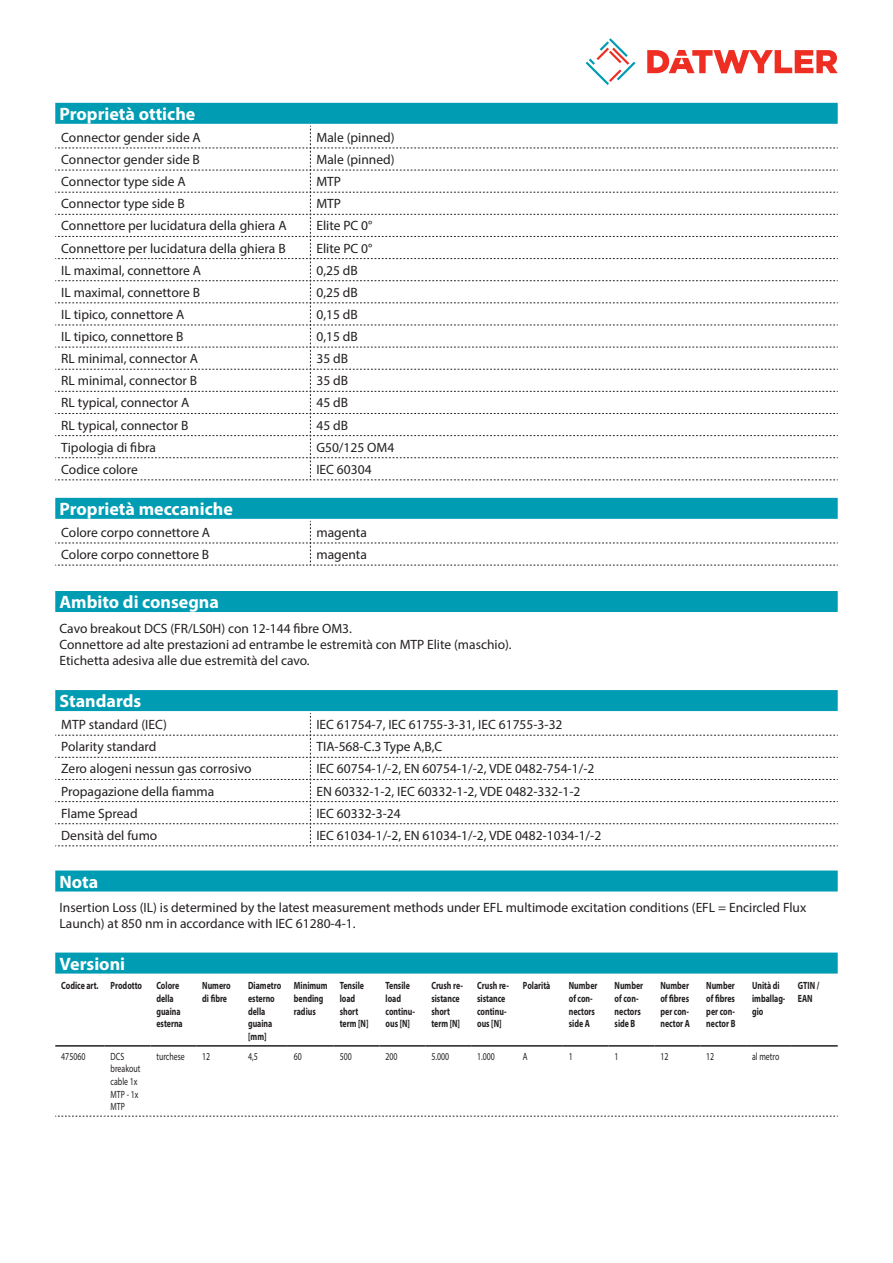
<style>
.page{position:relative;width:893px;height:1263px;background:#fff}
.page>*{position:absolute;margin:0;border:0;box-sizing:border-box;transform-origin:0 0}
.Standard_Head_Proper{font:700 18px "Myriad Pro";color:#fff}
.myriad_light_propert{font:13.5px "Myriad Pro";color:#231f20}
.Standard_text{font:13.5px/16.2px "Myriad Pro";color:#231f20}
.myriadbold{font:700 10.5px/12.6px "Myriad Pro";color:#231f20;scale:.75 1}
.myriadlight{font:10.5px/12.6px "Myriad Pro";color:#231f20;scale:.75 1}
</style>
<div class="page">
<svg style="left:586px;top:38px;width:49px;height:47px"></svg>
<svg style="left:647px;top:50px;width:191px;height:23px"></svg>
<div style="left:55px;top:690px;width:783px;height:21px;background:#009cb3"></div>
<svg style="left:55px;top:713px;width:783px;height:133px"></svg>
<div style="left:55px;top:870px;width:783px;height:21px;background:#009cb3"></div>
<div style="left:55px;top:952px;width:783px;height:21px;background:#009cb3"></div>
<hr style="left:55px;top:1045px;width:50px;height:1px;background:#231f20">
<hr style="left:105px;top:1045px;width:45px;height:1px;background:#231f20">
<hr style="left:150px;top:1045px;width:46px;height:1px;background:#231f20">
<hr style="left:196px;top:1045px;width:46px;height:1px;background:#231f20">
<hr style="left:242px;top:1045px;width:46px;height:1px;background:#231f20">
<hr style="left:288px;top:1045px;width:46px;height:1px;background:#231f20">
<hr style="left:334px;top:1045px;width:46px;height:1px;background:#231f20">
<hr style="left:380px;top:1045px;width:45px;height:1px;background:#231f20">
<hr style="left:425px;top:1045px;width:46px;height:1px;background:#231f20">
<hr style="left:471px;top:1045px;width:46px;height:1px;background:#231f20">
<hr style="left:517px;top:1045px;width:46px;height:1px;background:#231f20">
<hr style="left:563px;top:1045px;width:46px;height:1px;background:#231f20">
<hr style="left:609px;top:1045px;width:45px;height:1px;background:#231f20">
<hr style="left:654px;top:1045px;width:46px;height:1px;background:#231f20">
<hr style="left:700px;top:1045px;width:46px;height:1px;background:#231f20">
<hr style="left:746px;top:1045px;width:46px;height:1px;background:#231f20">
<hr style="left:792px;top:1045px;width:46px;height:1px;background:#231f20">
<svg style="left:55px;top:1116px;width:783px;height:1px"></svg>
<div style="left:55px;top:591px;width:783px;height:21px;background:#009cb3"></div>
<div style="left:55px;top:103px;width:783px;height:21px;background:#009cb3"></div>
<svg style="left:55px;top:126px;width:783px;height:355px"></svg>
<div style="left:55px;top:498px;width:783px;height:21px;background:#009cb3"></div>
<svg style="left:55px;top:521px;width:783px;height:45px"></svg>
<p class="Standard_Head_Proper" style="left:60px;top:102px;width:137px">Proprietà ottiche</p>
<p class="myriad_light_propert" style="left:61px;top:129px;width:141px">Connector gender side A</p>
<p class="myriad_light_propert" style="left:316px;top:129px;width:80px">Male (pinned)</p>
<p class="myriad_light_propert" style="left:61px;top:151px;width:140px">Connector gender side B</p>
<p class="myriad_light_propert" style="left:316px;top:151px;width:80px">Male (pinned)</p>
<p class="myriad_light_propert" style="left:61px;top:173px;width:126px">Connector type side A</p>
<p class="myriad_light_propert" style="left:316px;top:173px;width:26px">MTP</p>
<p class="myriad_light_propert" style="left:61px;top:195px;width:125px">Connector type side B</p>
<p class="myriad_light_propert" style="left:316px;top:195px;width:26px">MTP</p>
<p class="myriad_light_propert" style="left:61px;top:218px;width:227px">Connettore per lucidatura della ghiera A</p>
<p class="myriad_light_propert" style="left:316px;top:218px;width:58px">Elite PC 0°</p>
<p class="myriad_light_propert" style="left:61px;top:240px;width:226px">Connettore per lucidatura della ghiera B</p>
<p class="myriad_light_propert" style="left:316px;top:240px;width:58px">Elite PC 0°</p>
<p class="myriad_light_propert" style="left:61px;top:262px;width:141px">IL maximal, connettore A</p>
<p class="myriad_light_propert" style="left:316px;top:262px;width:43px">0,25 dB</p>
<p class="myriad_light_propert" style="left:61px;top:284px;width:140px">IL maximal, connettore B</p>
<p class="myriad_light_propert" style="left:316px;top:284px;width:43px">0,25 dB</p>
<p class="myriad_light_propert" style="left:61px;top:306px;width:125px">IL tipico, connettore A</p>
<p class="myriad_light_propert" style="left:316px;top:306px;width:43px">0,15 dB</p>
<p class="myriad_light_propert" style="left:61px;top:328px;width:124px">IL tipico, connettore B</p>
<p class="myriad_light_propert" style="left:316px;top:328px;width:43px">0,15 dB</p>
<p class="myriad_light_propert" style="left:61px;top:350px;width:138px">RL minimal, connector A</p>
<p class="myriad_light_propert" style="left:316px;top:350px;width:33px">35 dB</p>
<p class="myriad_light_propert" style="left:61px;top:372px;width:137px">RL minimal, connector B</p>
<p class="myriad_light_propert" style="left:316px;top:372px;width:33px">35 dB</p>
<p class="myriad_light_propert" style="left:61px;top:395px;width:130px">RL typical, connector A</p>
<p class="myriad_light_propert" style="left:316px;top:395px;width:33px">45 dB</p>
<p class="myriad_light_propert" style="left:61px;top:417px;width:129px">RL typical, connector B</p>
<p class="myriad_light_propert" style="left:316px;top:417px;width:33px">45 dB</p>
<p class="myriad_light_propert" style="left:61px;top:439px;width:96px">Tipologia di fibra</p>
<p class="myriad_light_propert" style="left:316px;top:439px;width:79px">G50/125 OM4</p>
<p class="myriad_light_propert" style="left:61px;top:461px;width:78px">Codice colore</p>
<p class="myriad_light_propert" style="left:316px;top:461px;width:57px">IEC 60304</p>
<p class="Standard_Head_Proper" style="left:60px;top:497px;width:175px">Proprietà meccaniche</p>
<p class="myriad_light_propert" style="left:61px;top:524px;width:150px">Colore corpo connettore A</p>
<p class="myriad_light_propert" style="left:316px;top:524px;width:52px">magenta</p>
<p class="myriad_light_propert" style="left:61px;top:546px;width:150px">Colore corpo connettore B</p>
<p class="myriad_light_propert" style="left:316px;top:546px;width:52px">magenta</p>
<p class="Standard_Head_Proper" style="left:60px;top:590px;width:161px">Ambito di consegna</p>
<p class="Standard_text" style="left:60px;top:620px;width:454px">Cavo breakout DCS (FR/LS0H) con 12-144 fibre OM3.<br>Connettore ad alte prestazioni ad entrambe le estremità con MTP Elite (maschio).<br>Etichetta adesiva alle due estremità del cavo.</p>
<p class="Standard_Head_Proper" style="left:60px;top:689px;width:83px">Standards</p>
<p class="myriad_light_propert" style="left:61px;top:716px;width:107px">MTP standard (IEC)</p>
<p class="myriad_light_propert" style="left:316px;top:716px;width:248px">IEC 61754-7, IEC 61755-3-31, IEC 61755-3-32</p>
<p class="myriad_light_propert" style="left:61px;top:738px;width:97px">Polarity standard</p>
<p class="myriad_light_propert" style="left:316px;top:738px;width:127px">TIA-568-C.3 Type A,B,C</p>
<p class="myriad_light_propert" style="left:61px;top:761px;width:192px">Zero alogeni nessun gas corrosivo</p>
<p class="myriad_light_propert" style="left:316px;top:761px;width:279px">IEC 60754-1/-2, EN 60754-1/-2, VDE 0482-754-1/-2</p>
<p class="myriad_light_propert" style="left:61px;top:783px;width:155px">Propagazione della fiamma</p>
<p class="myriad_light_propert" style="left:316px;top:783px;width:266px">EN 60332-1-2, IEC 60332-1-2, VDE 0482-332-1-2</p>
<p class="myriad_light_propert" style="left:61px;top:805px;width:78px">Flame Spread</p>
<p class="myriad_light_propert" style="left:316px;top:805px;width:86px">IEC 60332-3-24</p>
<p class="myriad_light_propert" style="left:61px;top:827px;width:98px">Densità del fumo</p>
<p class="myriad_light_propert" style="left:316px;top:827px;width:286px">IEC 61034-1/-2, EN 61034-1/-2, VDE 0482-1034-1/-2</p>
<p class="Standard_Head_Proper" style="left:60px;top:870px;width:40px">Nota</p>
<p class="Standard_text" style="left:60px;top:899px;width:748px">Insertion Loss (IL) is determined by the latest measurement methods under EFL multimode excitation conditions (EFL = Encircled Flux<br>Launch) at 850 nm in accordance with IEC 61280-4-1.</p>
<p class="Standard_Head_Proper" style="left:60px;top:952px;width:67px">Versioni</p>
<p class="myriadbold" style="left:61px;top:979px;width:51px">Codice art.</p>
<p class="myriadbold" style="left:111px;top:979px;width:44px">Prodotto</p>
<p class="myriadbold" style="left:156px;top:979px;width:37px">Colore della guaina esterna</p>
<p class="myriadbold" style="left:202px;top:979px;width:39px">Numero di fibre</p>
<p class="myriadbold" style="left:248px;top:979px;width:46px">Diametro esterno della guaina [mm]</p>
<p class="myriadbold" style="left:294px;top:979px;width:47px">Minimum bending radius</p>
<p class="myriadbold" style="left:340px;top:979px;width:40px">Tensile load short term [N]</p>
<p class="myriadbold" style="left:386px;top:979px;width:41px">Tensile load continu&shy;ous [N]</p>
<p class="myriadbold" style="left:431px;top:979px;width:44px">Crush re&shy;sistance short term [N]</p>
<p class="myriadbold" style="left:477px;top:979px;width:44px">Crush re&shy;sistance continu&shy;ous [N]</p>
<p class="myriadbold" style="left:523px;top:979px;width:38px">Polarità</p>
<p class="myriadbold" style="left:569px;top:979px;width:40px">Number of con&shy;nectors side A</p>
<p class="myriadbold" style="left:615px;top:979px;width:40px">Number of con&shy;nectors side B</p>
<p class="myriadbold" style="left:660px;top:979px;width:41px;text-align:justify">Number of fibres per con&shy;nector A</p>
<p class="myriadbold" style="left:706px;top:979px;width:40px;text-align:justify">Number of fibres per con&shy;nector B</p>
<p class="myriadbold" style="left:752px;top:979px;width:46px">Unità di imballag&shy;gio</p>
<p class="myriadbold" style="left:798px;top:979px;width:30px">GTIN /<br>EAN</p>
<p class="myriadlight" style="left:61px;top:1050px;width:34px">475060</p>
<p class="myriadlight" style="left:111px;top:1050px;width:41px">DCS breakout cable 1x<br>MTP - 1x<br>MTP</p>
<p class="myriadlight" style="left:156px;top:1050px;width:39px">turchese</p>
<p class="myriadlight" style="left:202px;top:1050px;width:12px">12</p>
<p class="myriadlight" style="left:248px;top:1050px;width:14px">4,5</p>
<p class="myriadlight" style="left:294px;top:1050px;width:12px">60</p>
<p class="myriadlight" style="left:340px;top:1050px;width:18px">500</p>
<p class="myriadlight" style="left:386px;top:1050px;width:18px">200</p>
<p class="myriadlight" style="left:431px;top:1050px;width:25px">5.000</p>
<p class="myriadlight" style="left:477px;top:1050px;width:25px">1.000</p>
<p class="myriadlight" style="left:523px;top:1050px;width:8px">A</p>
<p class="myriadlight" style="left:569px;top:1050px;width:7px">1</p>
<p class="myriadlight" style="left:615px;top:1050px;width:7px">1</p>
<p class="myriadlight" style="left:660px;top:1050px;width:12px">12</p>
<p class="myriadlight" style="left:706px;top:1050px;width:12px">12</p>
<p class="myriadlight" style="left:752px;top:1050px;width:38px">al metro</p>
</div>
